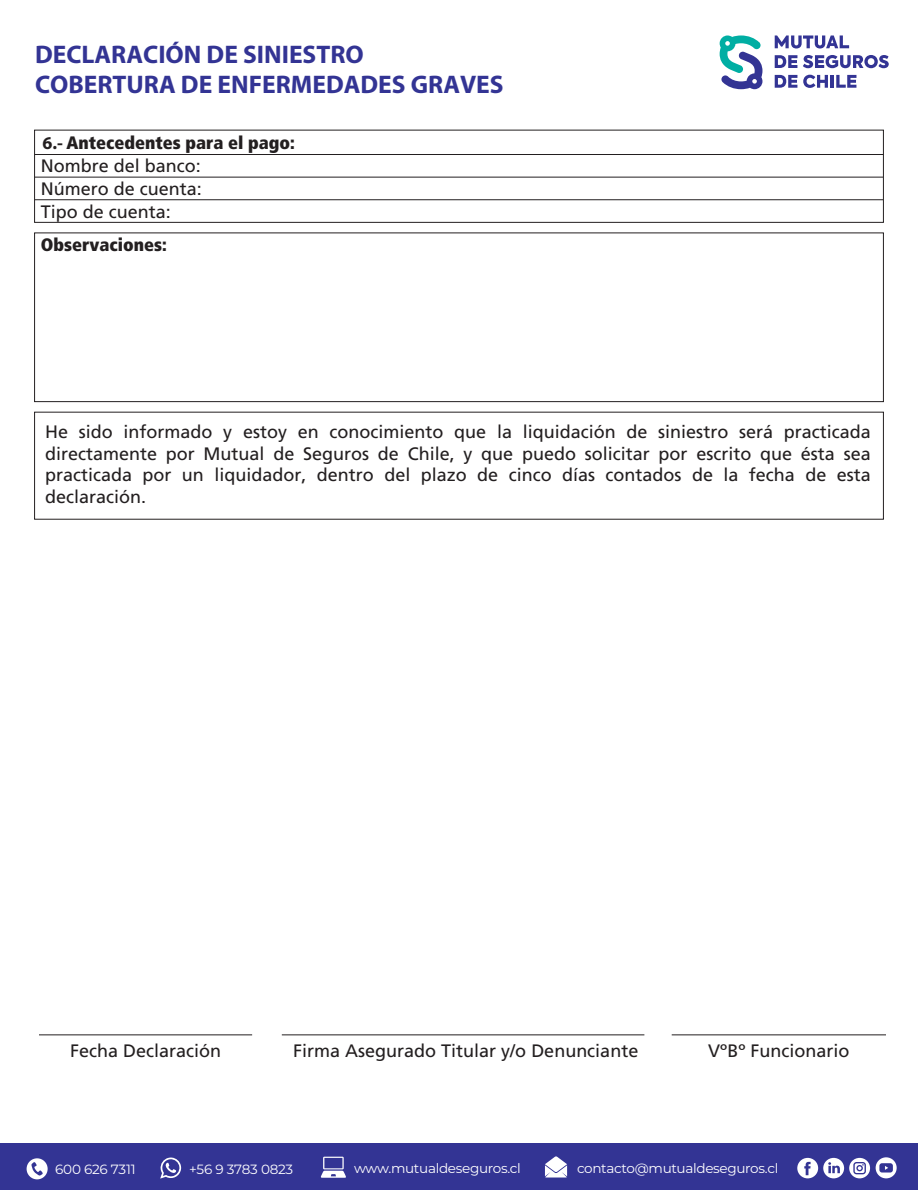
<style>
.page{position:relative;width:918px;height:1190px;background:#fff}
.page>*{position:absolute;margin:0;border:0;box-sizing:border-box;transform-origin:0 0}
.t1{font:700 25.5px/30.6px "Myriad Pro";color:#333494}
.t2{font:18px/21.6px "Frutiger";color:#231f20;text-align:justify}
.t3{font:900 condensed 18px "Frutiger LT Std";color:#231f20}
.t4{font:13.35px "Montserrat";letter-spacing:-.025em;color:#fff}
.s1{font-family:"Myriad Pro";font-weight:700;font-stretch:normal}
</style>
<div class="page">
<hr style="left:282px;top:1034px;width:362px;height:1px;background:#231f20">
<hr style="left:39px;top:1034px;width:213px;height:1px;background:#231f20">
<hr style="left:672px;top:1034px;width:214px;height:1px;background:#231f20">
<div style="left:0;top:1143px;width:918px;height:46px;background:#333494"></div>
<svg style="left:160px;top:1157px;width:21px;height:22px"></svg>
<svg style="left:797px;top:1157px;width:73px;height:20px"></svg>
<svg style="left:876px;top:1157px;width:21px;height:20px"></svg>
<svg style="left:545px;top:1156px;width:22px;height:21px"></svg>
<svg style="left:321px;top:1156px;width:25px;height:21px"></svg>
<svg style="left:27px;top:1158px;width:21px;height:20px"></svg>
<svg style="left:775px;top:35px;width:74px;height:13px"></svg>
<svg style="left:775px;top:55px;width:22px;height:13px"></svg>
<svg style="left:803px;top:55px;width:86px;height:13px"></svg>
<svg style="left:775px;top:75px;width:22px;height:13px"></svg>
<svg style="left:803px;top:75px;width:25px;height:13px"></svg>
<hr style="left:830px;top:75px;width:4px;height:13px;background:#333494">
<svg style="left:836px;top:75px;width:20px;height:13px"></svg>
<svg style="left:720px;top:35px;width:42px;height:54px"></svg>
<div style="left:34px;top:232px;width:850px;height:170px;border:1px solid #231f20"></div>
<hr style="left:35px;top:154px;width:848px;height:1px;background:#231f20">
<hr style="left:35px;top:199px;width:848px;height:1px;background:#231f20">
<hr style="left:35px;top:177px;width:848px;height:1px;background:#231f20">
<div style="left:34px;top:130px;width:850px;height:93px;border:1px solid #231f20"></div>
<h1 class="t1" style="left:35px;top:38px;width:470px">DECLARACIÓN DE SINIESTRO<br>COBERTURA DE ENFERMEDADES GRAVES</h1>
<p class="t3" style="left:42px;top:131px;width:254px"><span class="s1">6.-</span> Antecedentes para el pago:</p>
<p class="t2" style="left:41px;top:154px;width:163px;line-height:22.8px">Nombre del banco:<br>Número de cuenta:<br>Tipo de cuenta:</p>
<p class="t3" style="left:41px;top:234px;width:127px">Observaciones:</p>
<p class="t2" style="left:45px;top:420px;width:827px">He sido informado y estoy en conocimiento que la liquidación de siniestro será practicada directamente por Mutual de Seguros de Chile, y que puedo solicitar por escrito que ésta sea practicada por un liquidador, dentro del plazo de cinco días contados de la fecha de esta declaración.</p>
<p class="t2" style="left:70px;top:1039px;width:153px">Fecha Declaración</p>
<p class="t2" style="left:293px;top:1039px;width:347px">Firma Asegurado Titular y/o Denunciante</p>
<p class="t2" style="left:708px;top:1039px;width:143px">VºBº Funcionario</p>
<p class="t4" style="left:55px;top:1159px;width:82px">600 626 7311</p>
<p class="t4" style="left:189px;top:1159px;width:106px">+56 9 3783 0823</p>
<p class="t4" style="left:354px;top:1158px;width:168px">www.mutualdeseguros.cl</p>
<p class="t4" style="left:577px;top:1158px;width:203px">contacto@mutualdeseguros.cl</p>
</div>
